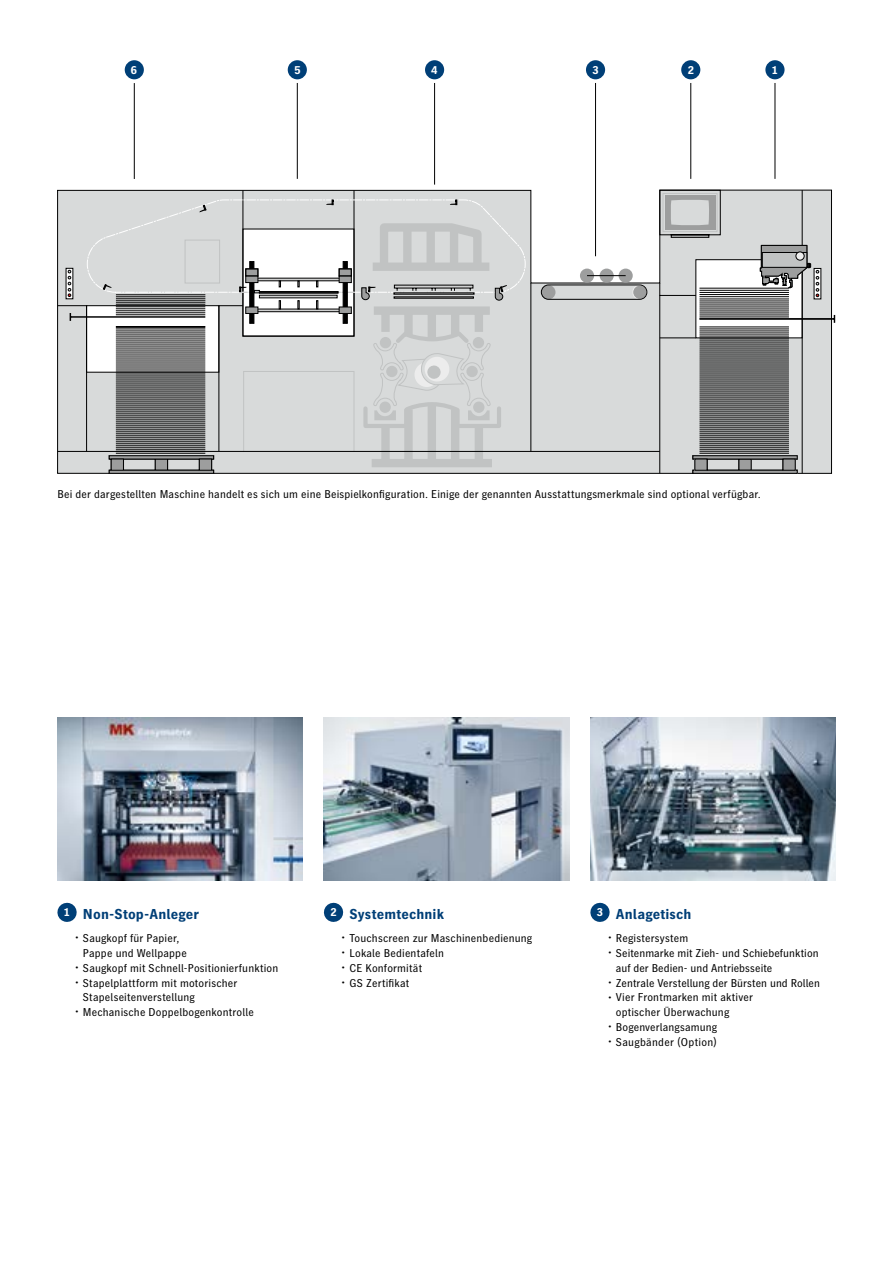
<style>
.page{position:relative;width:893px;height:1263px;background:#fff}
.page>*{position:absolute;margin:0;border:0;box-sizing:border-box;transform-origin:0 0}
.t1{font:700 14.25px "Heidelberg Gothic Ml";letter-spacing:.01em;color:#003f77}
.t2{font:11.25px/14.9px "Heidelberg Gothic Ml";letter-spacing:.015em;color:#000}
.t3{font:700 11.25px "Heidelberg Gothic Ml";color:#fff}
</style>
<div class="page">
<img style="left:590px;top:718px;width:246px;height:162px">
<img style="left:57px;top:718px;width:246px;height:162px">
<img style="left:324px;top:718px;width:245px;height:162px">
<svg style="left:802px;top:190px;width:30px;height:284px;background:#c9caca"></svg>
<svg style="left:57px;top:190px;width:745px;height:284px;background:#bbbcbc"></svg>
<svg style="left:57px;top:190px;width:639px;height:262px"></svg>
<svg style="left:692px;top:455px;width:106px;height:19px"></svg>
<div style="left:739px;top:459px;width:12px;height:11px;background:#9d9e9e"></div>
<div style="left:739px;top:459px;width:12px;height:11px;border:1px solid #000"></div>
<div style="left:693px;top:470px;width:104px;height:3px;border:1px solid #000"></div>
<div style="left:693px;top:455px;width:104px;height:4px;border:1px solid #000"></div>
<div style="left:695px;top:459px;width:12px;height:11px;background:#9d9e9e"></div>
<div style="left:783px;top:459px;width:12px;height:11px;background:#9d9e9e"></div>
<hr style="left:699px;top:453px;width:90px;height:1px;background:#000">
<hr style="left:699px;top:451px;width:90px;height:1px;background:#000">
<hr style="left:699px;top:449px;width:90px;height:1px;background:#000">
<hr style="left:699px;top:447px;width:90px;height:1px;background:#000">
<hr style="left:699px;top:445px;width:90px;height:1px;background:#000">
<hr style="left:699px;top:443px;width:90px;height:1px;background:#000">
<hr style="left:699px;top:441px;width:90px;height:1px;background:#000">
<hr style="left:699px;top:439px;width:90px;height:1px;background:#000">
<hr style="left:699px;top:437px;width:90px;height:1px;background:#000">
<hr style="left:699px;top:435px;width:90px;height:1px;background:#000">
<hr style="left:699px;top:433px;width:90px;height:1px;background:#000">
<hr style="left:699px;top:431px;width:90px;height:1px;background:#000">
<hr style="left:699px;top:429px;width:90px;height:1px;background:#000">
<hr style="left:699px;top:427px;width:90px;height:1px;background:#000">
<hr style="left:699px;top:425px;width:90px;height:1px;background:#000">
<hr style="left:699px;top:423px;width:90px;height:1px;background:#000">
<hr style="left:699px;top:421px;width:90px;height:1px;background:#000">
<hr style="left:699px;top:419px;width:90px;height:1px;background:#000">
<hr style="left:699px;top:417px;width:90px;height:1px;background:#000">
<hr style="left:699px;top:415px;width:90px;height:1px;background:#000">
<hr style="left:699px;top:413px;width:90px;height:1px;background:#000">
<hr style="left:699px;top:411px;width:90px;height:1px;background:#000">
<hr style="left:699px;top:409px;width:90px;height:1px;background:#000">
<hr style="left:699px;top:407px;width:90px;height:1px;background:#000">
<hr style="left:699px;top:405px;width:90px;height:1px;background:#000">
<hr style="left:699px;top:403px;width:90px;height:1px;background:#000">
<hr style="left:699px;top:401px;width:90px;height:1px;background:#000">
<hr style="left:699px;top:399px;width:90px;height:1px;background:#000">
<hr style="left:699px;top:397px;width:90px;height:1px;background:#000">
<hr style="left:699px;top:395px;width:90px;height:1px;background:#000">
<hr style="left:699px;top:393px;width:90px;height:1px;background:#000">
<hr style="left:699px;top:391px;width:90px;height:1px;background:#000">
<hr style="left:699px;top:389px;width:90px;height:1px;background:#000">
<hr style="left:699px;top:387px;width:90px;height:1px;background:#000">
<hr style="left:699px;top:385px;width:90px;height:1px;background:#000">
<hr style="left:699px;top:383px;width:90px;height:1px;background:#000">
<hr style="left:699px;top:381px;width:90px;height:1px;background:#000">
<hr style="left:699px;top:379px;width:90px;height:1px;background:#000">
<hr style="left:699px;top:377px;width:90px;height:1px;background:#000">
<hr style="left:699px;top:375px;width:90px;height:1px;background:#000">
<hr style="left:699px;top:373px;width:90px;height:1px;background:#000">
<hr style="left:699px;top:371px;width:90px;height:1px;background:#000">
<hr style="left:699px;top:369px;width:90px;height:1px;background:#000">
<hr style="left:699px;top:367px;width:90px;height:1px;background:#000">
<hr style="left:699px;top:365px;width:90px;height:1px;background:#000">
<hr style="left:699px;top:363px;width:90px;height:1px;background:#000">
<hr style="left:699px;top:361px;width:90px;height:1px;background:#000">
<hr style="left:699px;top:359px;width:90px;height:1px;background:#000">
<hr style="left:699px;top:357px;width:90px;height:1px;background:#000">
<hr style="left:699px;top:355px;width:90px;height:1px;background:#000">
<hr style="left:699px;top:353px;width:90px;height:1px;background:#000">
<hr style="left:699px;top:351px;width:90px;height:1px;background:#000">
<hr style="left:699px;top:349px;width:90px;height:1px;background:#000">
<hr style="left:699px;top:347px;width:90px;height:1px;background:#000">
<hr style="left:699px;top:345px;width:90px;height:1px;background:#000">
<hr style="left:699px;top:343px;width:90px;height:1px;background:#000">
<hr style="left:699px;top:341px;width:90px;height:1px;background:#000">
<hr style="left:699px;top:339px;width:90px;height:1px;background:#000">
<hr style="left:699px;top:337px;width:90px;height:1px;background:#000">
<hr style="left:699px;top:335px;width:90px;height:1px;background:#000">
<hr style="left:699px;top:333px;width:90px;height:1px;background:#000">
<hr style="left:699px;top:331px;width:90px;height:1px;background:#000">
<hr style="left:699px;top:329px;width:90px;height:1px;background:#000">
<hr style="left:699px;top:327px;width:90px;height:1px;background:#000">
<hr style="left:699px;top:317px;width:90px;height:1px;background:#000">
<hr style="left:699px;top:315px;width:90px;height:1px;background:#000">
<hr style="left:699px;top:313px;width:90px;height:1px;background:#000">
<hr style="left:699px;top:311px;width:90px;height:1px;background:#000">
<hr style="left:699px;top:309px;width:90px;height:1px;background:#000">
<hr style="left:699px;top:307px;width:90px;height:1px;background:#000">
<hr style="left:699px;top:305px;width:90px;height:1px;background:#000">
<hr style="left:699px;top:303px;width:90px;height:1px;background:#000">
<hr style="left:699px;top:301px;width:90px;height:1px;background:#000">
<hr style="left:699px;top:299px;width:90px;height:1px;background:#000">
<hr style="left:699px;top:296px;width:90px;height:1px;background:#000">
<hr style="left:699px;top:294px;width:90px;height:1px;background:#000">
<hr style="left:699px;top:292px;width:90px;height:1px;background:#000">
<hr style="left:699px;top:290px;width:90px;height:1px;background:#000">
<hr style="left:699px;top:288px;width:90px;height:1px;background:#000">
<svg style="left:659px;top:190px;width:62px;height:48px;background:#b0b1b1"></svg>
<hr style="left:699px;top:318px;width:135px;height:2px;background:#000">
<div style="left:541px;top:285px;width:14px;height:14px;background:#9d9e9e;border-radius:50%"></div>
<div style="left:541px;top:285px;width:106px;height:15px;border:1px solid #000;border-radius:7px"></div>
<hr style="left:70px;top:316px;width:135px;height:2px;background:#000">
<svg style="left:759px;top:244px;width:60px;height:53px;background:#9fa0a0"></svg>
<svg style="left:68px;top:270px;width:3px;height:27px"></svg>
<svg style="left:87px;top:199px;width:439px;height:275px;background:#c5c7c7"></svg>
<div style="left:619px;top:269px;width:14px;height:14px;background:#9d9e9e;border-radius:50%"></div>
<div style="left:600px;top:269px;width:14px;height:14px;background:#9d9e9e;border-radius:50%"></div>
<div style="left:580px;top:269px;width:14px;height:14px;background:#9d9e9e;border-radius:50%"></div>
<hr style="left:587px;top:275px;width:39px;height:1px;background:#000">
<hr style="left:775px;top:83px;width:1px;height:96px;background:#000">
<hr style="left:595px;top:83px;width:1px;height:173px;background:#000">
<hr style="left:434px;top:83px;width:1px;height:102px;background:#000">
<hr style="left:297px;top:83px;width:1px;height:96px;background:#000">
<hr style="left:134px;top:83px;width:1px;height:96px;background:#000">
<hr style="left:690px;top:83px;width:1px;height:96px;background:#000">
<div style="left:125px;top:60px;width:19px;height:19px;background:#003f77;border-radius:50%"></div>
<div style="left:288px;top:60px;width:19px;height:19px;background:#003f77;border-radius:50%"></div>
<div style="left:425px;top:60px;width:19px;height:19px;background:#003f77;border-radius:50%"></div>
<div style="left:586px;top:60px;width:19px;height:19px;background:#003f77;border-radius:50%"></div>
<div style="left:681px;top:60px;width:19px;height:19px;background:#003f77;border-radius:50%"></div>
<div style="left:765px;top:60px;width:19px;height:19px;background:#003f77;border-radius:50%"></div>
<svg style="left:67px;top:903px;width:10px;height:19px"></svg>
<svg style="left:333px;top:903px;width:11px;height:19px"></svg>
<svg style="left:600px;top:903px;width:10px;height:19px"></svg>
<p class="t3" style="left:131px;top:64px;width:8px">6</p>
<p class="t3" style="left:294px;top:64px;width:8px">5</p>
<p class="t3" style="left:431px;top:64px;width:8px">4</p>
<p class="t3" style="left:593px;top:64px;width:8px">3</p>
<p class="t3" style="left:688px;top:64px;width:8px">2</p>
<p class="t3" style="left:772px;top:64px;width:8px">1</p>
<p class="t2" style="left:57px;top:486px;width:705px">Bei der dargestellten Maschine handelt es sich um eine Beispielkonfiguration. Einige der genannten Ausstattungsmerkmale sind optional verfügbar.</p>
<p class="t1" style="left:64px;top:906px;width:137px"><sup>1</sup> Non-Stop-Anleger</p>
<p class="t2" style="left:83px;top:931px;width:105px;text-indent:-9px"><sup>•</sup> Saugkopf für Papier,<br>Pappe und Wellpappe</p>
<p class="t2" style="left:74px;top:960px;width:205px"><sup>•</sup> Saugkopf mit Schnell-Positionierfunktion</p>
<p class="t2" style="left:83px;top:975px;width:156px;text-indent:-9px"><sup>•</sup> Stapelplattform mit motorischer<br>Stapelseitenverstellung</p>
<p class="t2" style="left:74px;top:1005px;width:181px"><sup>•</sup> Mechanische Doppelbogenkontrolle</p>
<p class="t1" style="left:330px;top:906px;width:115px"><sup>2</sup> Systemtechnik</p>
<p class="t2" style="left:341px;top:931px;width:193px"><sup>•</sup> Touchscreen zur Maschinenbedienung</p>
<p class="t2" style="left:341px;top:946px;width:105px"><sup>•</sup> Lokale Bedientafeln</p>
<p class="t2" style="left:341px;top:960px;width:83px"><sup>•</sup> CE Konformität</p>
<p class="t2" style="left:341px;top:975px;width:70px"><sup>•</sup> GS Zertifikat</p>
<p class="t1" style="left:597px;top:906px;width:96px"><sup>3</sup> Anlagetisch</p>
<p class="t2" style="left:607px;top:931px;width:82px"><sup>•</sup> Registersystem</p>
<p class="t2" style="left:616px;top:946px;width:204px;text-indent:-9px"><sup>•</sup> Seitenmarke mit Zieh- und Schiebefunktion auf der Bedien- und Antriebsseite</p>
<p class="t2" style="left:607px;top:975px;width:214px"><sup>•</sup> Zentrale Verstellung der Bürsten und Rollen</p>
<p class="t2" style="left:616px;top:990px;width:138px;text-indent:-9px"><sup>•</sup> Vier Frontmarken mit aktiver optischer Überwachung</p>
<p class="t2" style="left:607px;top:1020px;width:111px"><sup>•</sup> Bogenverlangsamung</p>
<p class="t2" style="left:607px;top:1035px;width:111px"><sup>•</sup> Saugbänder (Option)</p>
</div>
